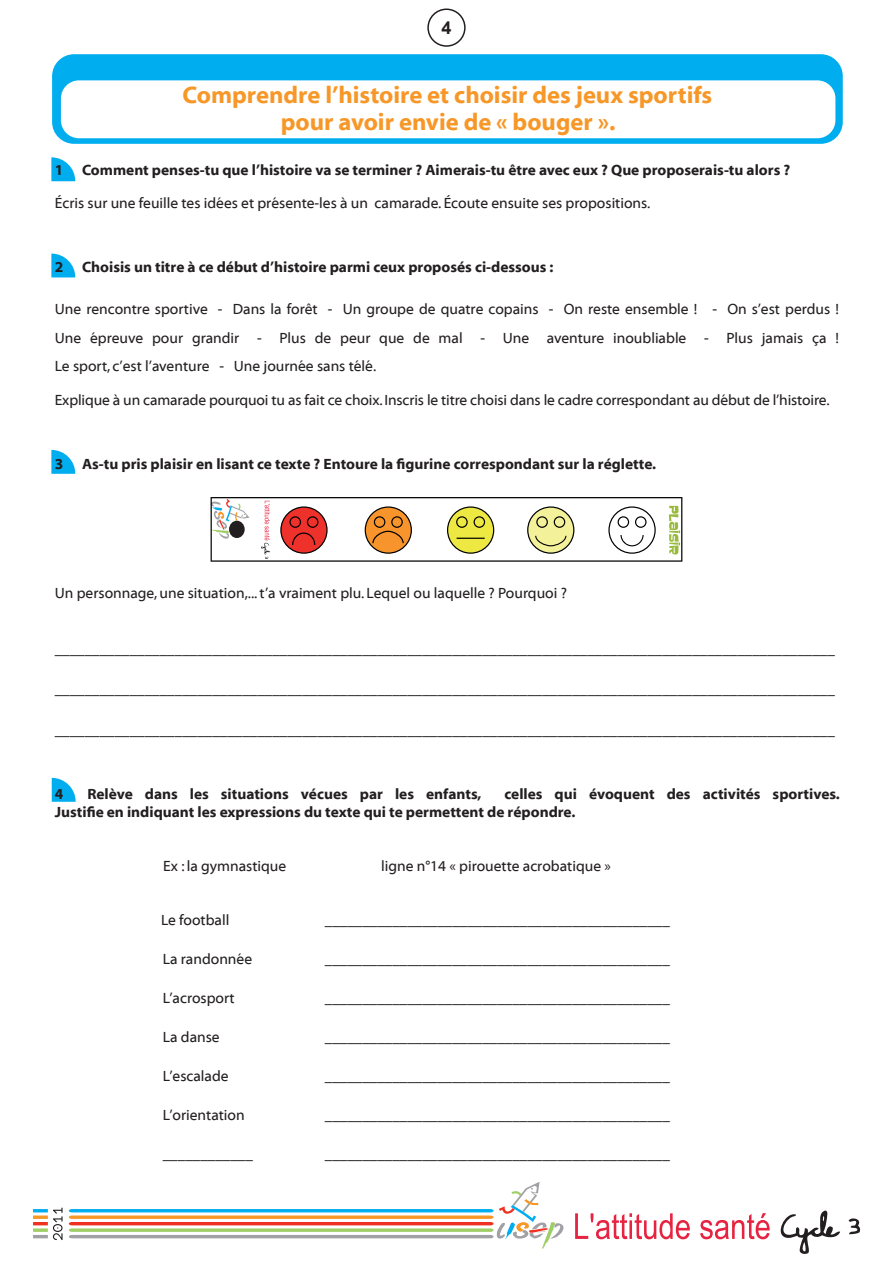
<style>
.page{position:relative;width:893px;height:1263px;background:#fff}
.page>*{position:absolute;margin:0;border:0;box-sizing:border-box;transform-origin:0 0}
.t1{font:24px "Myriad Bd Web";color:#f79727}
.t2{font:700 18px "Arial";color:#231f20}
.t3{font:15px/28.5px "Myriad Web";color:#231f20;text-align:justify}
.t4{font:15px/17.2px "Myriad Bd Web";color:#231f20}
</style>
<div class="page">
<div style="left:427px;top:9px;width:39px;height:38px;border:2px solid #231f20;border-radius:50%"></div>
<svg style="left:849px;top:1218px;width:11px;height:16px"></svg>
<svg style="left:575px;top:1213px;width:115px;height:26px"></svg>
<svg style="left:700px;top:1210px;width:140px;height:44px"></svg>
<svg style="left:33px;top:1207px;width:30px;height:33px"></svg>
<svg style="left:69px;top:1182px;width:495px;height:67px"></svg>
<svg style="left:51px;top:157px;width:24px;height:24px"></svg>
<svg style="left:51px;top:254px;width:24px;height:23px"></svg>
<svg style="left:51px;top:450px;width:24px;height:24px"></svg>
<svg style="left:52px;top:778px;width:24px;height:24px"></svg>
<div style="left:52px;top:54px;width:791px;height:90px;background:#00aeef;border-radius:22px"></div>
<div style="left:61px;top:80px;width:774px;height:58px;background:#fff;border-radius:18px"></div>
<svg style="left:211px;top:497px;width:471px;height:65px"></svg>
<p class="t2" style="left:441px;top:16px;width:12px">4</p>
<p class="t1" style="left:183px;top:82px;width:531px">Comprendre l’histoire et choisir des jeux sportifs</p>
<p class="t1" style="left:281px;top:109px;width:336px">pour avoir envie de « bouger ».</p>
<p class="t4" style="left:55px;top:162px;width:737px">1 Comment penses-tu que l’histoire va se terminer ? Aimerais-tu être avec eux ? Que proposerais-tu alors ?</p>
<p class="t3" style="left:55px;top:189px;width:597px">Écris sur une feuille tes idées et présente-les à un camarade. Écoute ensuite ses propositions.</p>
<p class="t4" style="left:55px;top:259px;width:500px">2 Choisis un titre à ce début d’histoire parmi ceux proposés ci-dessous :</p>
<p class="t3" style="left:55px;top:295px;width:786px">Une rencontre sportive - Dans la forêt - Un groupe de quatre copains - On reste ensemble ! - On s’est perdus !<br>Une épreuve pour grandir - Plus de peur que de mal - Une aventure inoubliable - Plus jamais ça !<br>Le sport, c’est l’aventure - Une journée sans télé.</p>
<p class="t3" style="left:55px;top:386px;width:776px">Explique à un camarade pourquoi tu as fait ce choix. Inscris le titre choisi dans le cadre correspondant au début de l’histoire.</p>
<p class="t4" style="left:55px;top:456px;width:603px">3 As-tu pris plaisir en lisant ce texte ? Entoure la figurine correspondant sur la réglette.</p>
<p class="t3" style="left:55px;top:579px;width:514px">Un personnage, une situation,... t’a vraiment plu. Lequel ou laquelle ? Pourquoi ?</p>
<p class="t3" style="left:55px;top:635px;width:782px">________________________________________________________________________________________________________</p>
<p class="t3" style="left:55px;top:675px;width:782px">________________________________________________________________________________________________________</p>
<p class="t3" style="left:55px;top:716px;width:782px">________________________________________________________________________________________________________</p>
<p class="t4" style="left:55px;top:786px;width:10px">4</p>
<p class="t4" style="left:87px;top:786px;width:396px">Relève dans les situations vécues par les enfants,</p>
<p class="t4" style="left:55px;top:786px;width:787px;text-indent:450px">celles qui évoquent des activités sportives.<br>Justifie en indiquant les expressions du texte qui te permettent de répondre.</p>
<p class="t3" style="left:163px;top:852px;width:125px">Ex : la gymnastique</p>
<p class="t3" style="left:381px;top:852px;width:231px">ligne n°14 « pirouette acrobatique »</p>
<p class="t3" style="left:161px;top:906px;width:70px">Le football</p>
<p class="t3" style="left:325px;top:906px;width:346px">______________________________________________</p>
<p class="t3" style="left:163px;top:945px;width:91px">La randonnée</p>
<p class="t3" style="left:325px;top:945px;width:346px">______________________________________________</p>
<p class="t3" style="left:163px;top:984px;width:73px">L’acrosport</p>
<p class="t3" style="left:325px;top:984px;width:346px">______________________________________________</p>
<p class="t3" style="left:163px;top:1023px;width:58px">La danse</p>
<p class="t3" style="left:325px;top:1023px;width:346px">______________________________________________</p>
<p class="t3" style="left:163px;top:1062px;width:67px">L’escalade</p>
<p class="t3" style="left:325px;top:1062px;width:346px">______________________________________________</p>
<p class="t3" style="left:163px;top:1101px;width:83px">L’orientation</p>
<p class="t3" style="left:325px;top:1101px;width:346px">______________________________________________</p>
<p class="t3" style="left:163px;top:1140px;width:91px">____________</p>
<p class="t3" style="left:325px;top:1140px;width:346px">______________________________________________</p>
</div>
